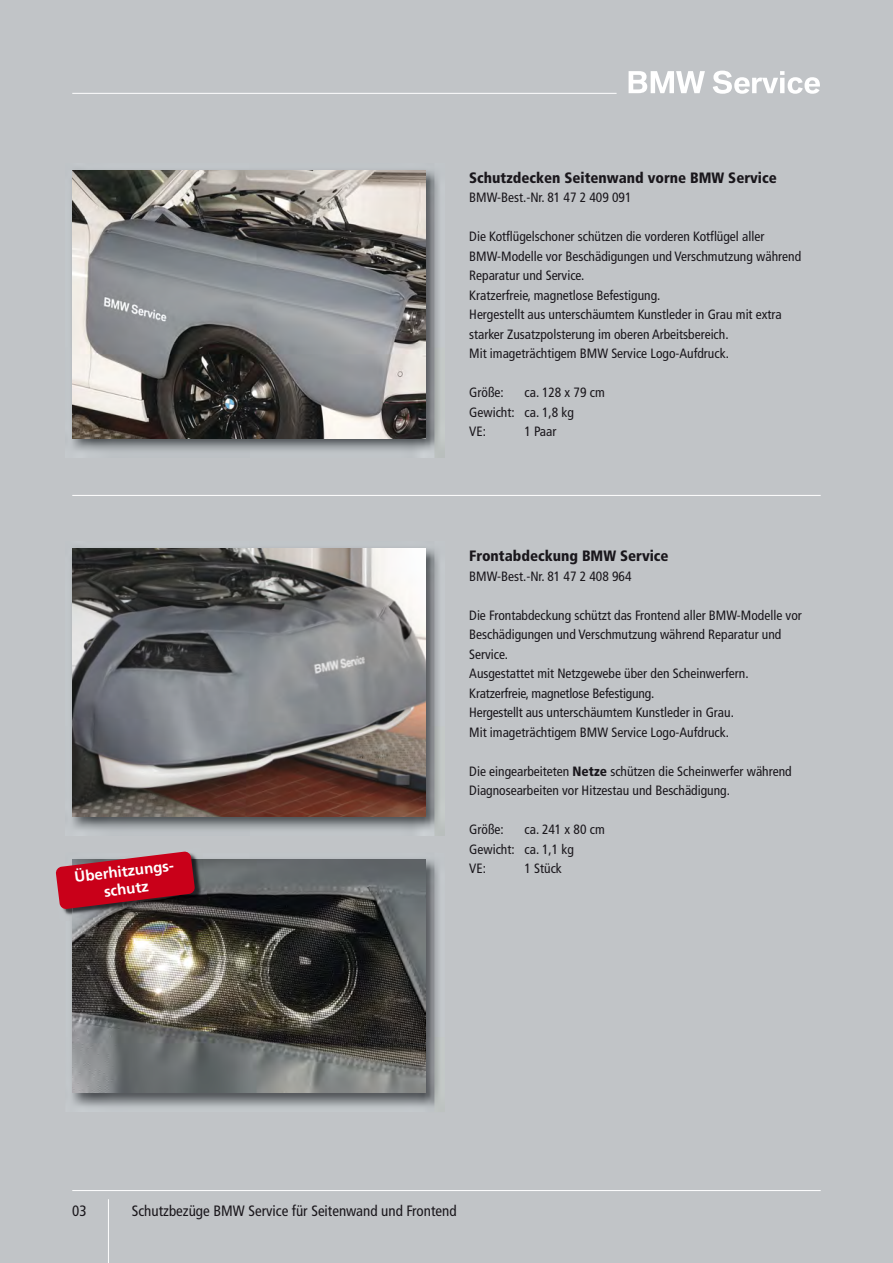
<style>
.page{position:relative;width:893px;height:1263px;background:#c1c4c7}
.page>*{position:absolute;margin:0;border:0;box-sizing:border-box;transform-origin:0 0}
.t1{font:900 condensed 15px "Frutiger";color:#1a171c}
.t2{font:condensed 15px "Frutiger";color:#1a171c}
.t3{font:700 15px/17.7px "Frutiger";color:#fff;text-align:center}
.t4{font:condensed 13.5px/19.5px "Frutiger";color:#1a171c}
.s1{font-weight:900}
</style>
<div class="page">
<hr style="left:72px;top:495px;width:749px;height:1px;background:#fff">
<img style="left:72px;top:170px;width:367px;height:287px">
<img style="left:72px;top:170px;width:353px;height:268px">
<img style="left:72px;top:548px;width:367px;height:288px">
<img style="left:72px;top:549px;width:353px;height:267px">
<img style="left:72px;top:859px;width:367px;height:248px">
<img style="left:72px;top:859px;width:353px;height:234px">
<hr style="left:72px;top:1190px;width:749px;height:1px;background:#fff">
<hr style="left:108px;top:1199px;width:1px;height:64px;background:#fff">
<img style="left:63px;top:909px;width:9px;height:7px">
<img style="left:72px;top:859px;width:136px;height:61px">
<svg style="left:56px;top:851px;width:139px;height:58px;background:#b22335"></svg>
<hr style="left:72px;top:93px;width:545px;height:1px;background:#fff">
<svg style="left:629px;top:71px;width:191px;height:23px"></svg>
<p class="t3" style="left:74px;top:869px;width:104px;rotate:-7deg">Überhitzungs&shy;schutz</p>
<p class="t1" style="left:469px;top:172px;width:309px">Schutzdecken Seitenwand vorne BMW Service</p>
<p class="t4" style="left:469px;top:189px;width:164px">BMW-Best.-Nr. 81 47 2 409 091</p>
<p class="t4" style="left:469px;top:228px;width:333px">Die Kotflügelschoner schützen die vorderen Kotflügel aller BMW-Modelle vor Beschädigungen und Verschmutzung während Reparatur und Service.<br>Kratzerfreie, magnetlose Befestigung.<br>Hergestellt aus unterschäumtem Kunstleder in Grau mit extra starker Zusatzpolsterung im oberen Arbeitsbereich.<br>Mit imageträchtigem BMW Service Logo-Aufdruck.</p>
<p class="t4" style="left:469px;top:384px;width:36px">Größe:</p>
<p class="t4" style="left:469px;top:384px;width:137px;text-indent:55px">ca. 128 x 79 cm<br>Gewicht: ca. 1,8 kg<br>VE:</p>
<p class="t4" style="left:524px;top:423px;width:33px">1 Paar</p>
<p class="t1" style="left:469px;top:550px;width:201px">Frontabdeckung BMW Service</p>
<p class="t4" style="left:469px;top:567px;width:164px">BMW-Best.-Nr. 81 47 2 408 964</p>
<p class="t4" style="left:469px;top:606px;width:334px">Die Frontabdeckung schützt das Frontend aller BMW-Modelle vor Beschädigungen und Verschmutzung während Reparatur und Service.<br>Ausgestattet mit Netzgewebe über den Scheinwerfern.<br>Kratzerfreie, magnetlose Befestigung.<br>Hergestellt aus unterschäumtem Kunstleder in Grau.<br>Mit imageträchtigem BMW Service Logo-Aufdruck.</p>
<p class="t4" style="left:469px;top:762px;width:324px">Die eingearbeiteten <span class="s1">Netze</span> schützen die Scheinwerfer während<br>Diagnosearbeiten vor Hitzestau und Beschädigung.</p>
<p class="t4" style="left:469px;top:821px;width:36px">Größe:</p>
<p class="t4" style="left:469px;top:821px;width:137px;text-indent:55px">ca. 241 x 80 cm<br>Gewicht: ca. 1,1 kg<br>VE:</p>
<p class="t4" style="left:524px;top:860px;width:39px">1 Stück</p>
<p class="t2" style="left:72px;top:1204px;width:16px">03</p>
<p class="t2" style="left:132px;top:1204px;width:326px">Schutzbezüge BMW Service für Seitenwand und Frontend</p>
</div>
